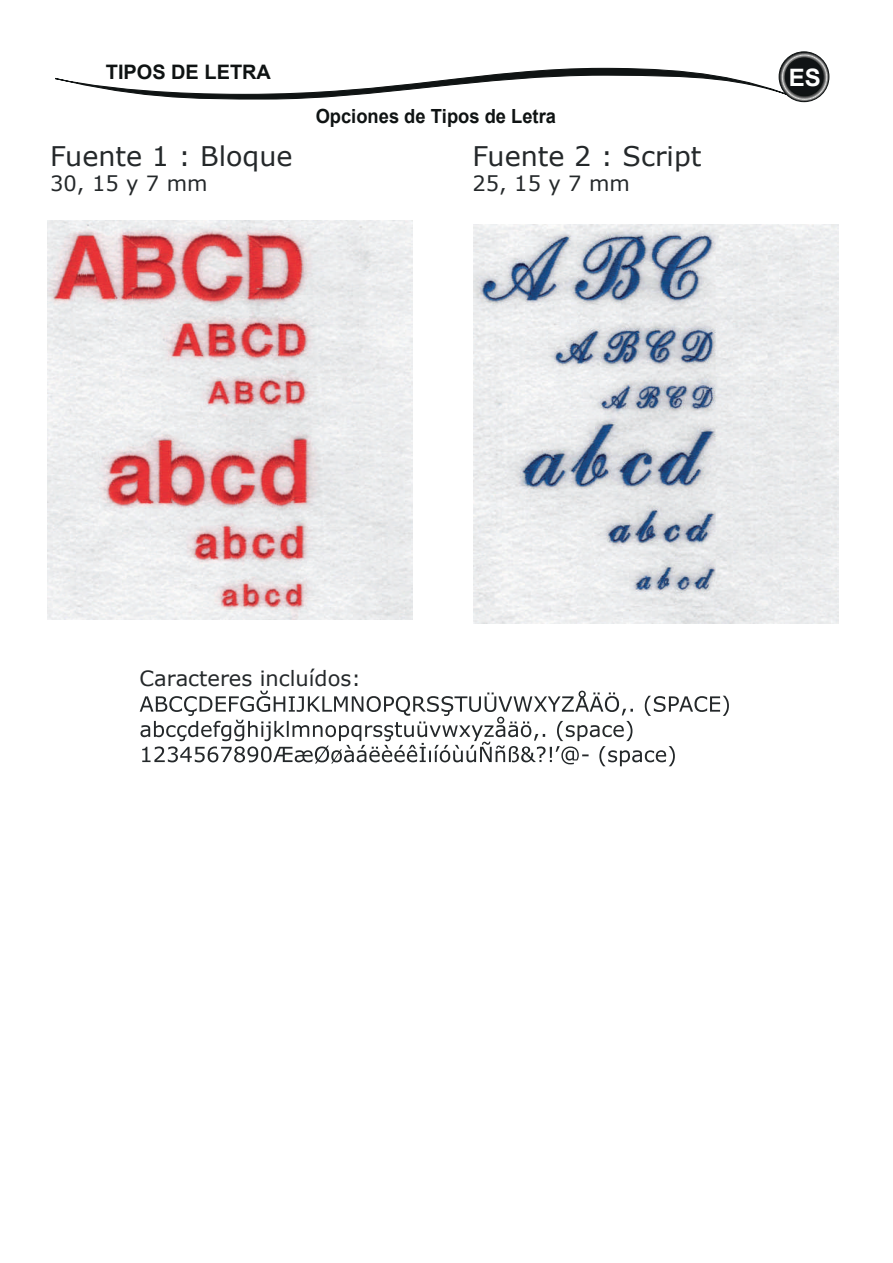
<style>
.page{position:relative;width:893px;height:1263px;background:#fff}
.page>*{position:absolute;margin:0;border:0;box-sizing:border-box;transform-origin:0 0}
.t1{font:27px "Verdana";color:#24282a}
.t2{font:700 24px "Arial";color:#fff}
.t3{font:21px "Verdana";color:#24282a}
.t4{font:700 19.95px "Arial";color:#0f1313}
.t5{font:700 19.5px "Arial";color:#0f1313;scale:.94 1}
</style>
<div class="page">
<svg style="left:140px;top:691px;width:589px;height:75px"></svg>
<img style="left:47px;top:221px;width:365px;height:399px">
<img style="left:474px;top:224px;width:365px;height:399px">
<svg style="left:55px;top:51px;width:774px;height:51px"></svg>
<p class="t4" style="left:106px;top:59px;width:167px">TIPOS DE LETRA</p>
<p class="t2" style="left:789px;top:62px;width:34px">ES</p>
<p class="t1" style="left:50px;top:139px;width:244px">Fuente 1 : Bloque</p>
<p class="t3" style="left:50px;top:170px;width:159px">30, 15 y 7 mm</p>
<p class="t5" style="left:316px;top:103px;width:257px">Opciones de Tipos de Letra</p>
<p class="t1" style="left:473px;top:139px;width:230px">Fuente 2 : Script</p>
<p class="t3" style="left:473px;top:170px;width:159px">25, 15 y 7 mm</p>
<p class="t3" style="left:139px;top:665px;width:223px">Caracteres incluídos:</p>
</div>
